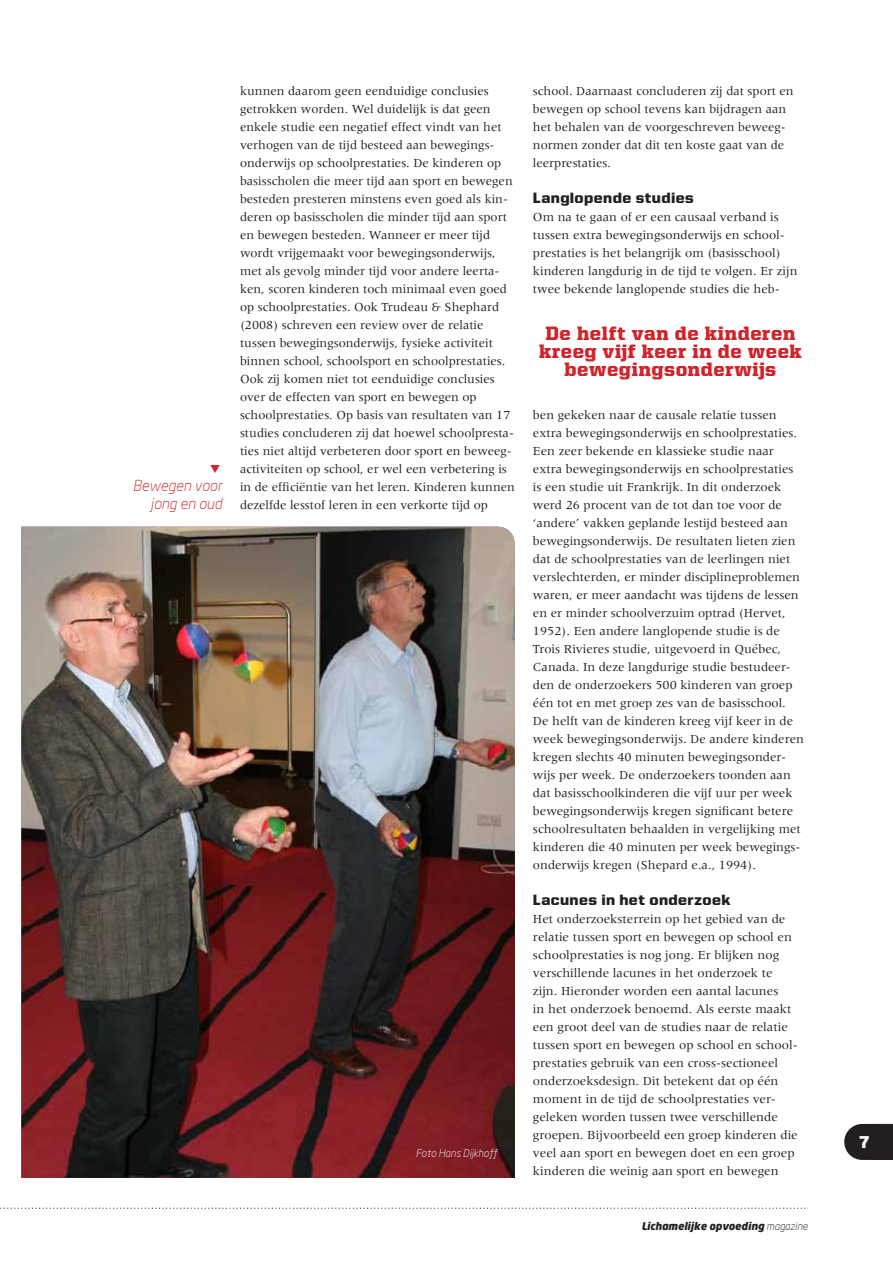
<style>
.page{position:relative;width:893px;height:1263px;background:#fff}
.page>*{position:absolute;margin:0;border:0;box-sizing:border-box;transform-origin:0 0}
.t1{font:900 19.5px/18px "United Serif Reg";letter-spacing:.03em;color:#d1232a;text-align:center}
.t2{font:900 17.25px "United Sans Reg";color:#fff}
.t3{font:900 15px "United Sans Reg";letter-spacing:.025em;color:#231f20}
.t4{font:italic 300 15px/18px "Neo Sans";color:#d1232a;text-align:right}
.t5{font:12.75px/18px "Meridien LT Std";color:#231f20}
.t6{font:italic 900 10.5px "Neo Sans";color:#231f20}
.t7{font:italic 300 10.5px "Neo Sans";color:#fff}
.s1{font-weight:300}
</style>
<div class="page">
<img style="left:21px;top:527px;width:494px;height:651px">
<svg style="left:844px;top:1124px;width:49px;height:36px"></svg>
<svg style="left:0;top:1207px;width:808px;height:2px"></svg>
<p class="t4" style="left:133px;top:476px;width:91px">Bewegen voor jong en oud</p>
<p class="t5" style="left:240px;top:81px;width:276px">kunnen daarom geen eenduidige conclusies getrokken worden. Wel duidelijk is dat geen enkele studie een negatief effect vindt van het verhogen van de tijd besteed aan bewegings&shy;onderwijs op schoolprestaties. De kinderen op basisscholen die meer tijd aan sport en bewegen besteden presteren minstens even goed als kin&shy;deren op basisscholen die minder tijd aan sport en bewegen besteden. Wanneer er meer tijd wordt vrijgemaakt voor bewegingsonderwijs, met als gevolg minder tijd voor andere leerta&shy;ken, scoren kinderen toch minimaal even goed op schoolprestaties. Ook Trudeau &amp; Shephard (2008) schreven een review over de relatie tussen bewegingsonderwijs, fysieke activiteit binnen school, schoolsport en schoolprestaties.<br>Ook zij komen niet tot eenduidige conclusies over de effecten van sport en bewegen op schoolprestaties. Op basis van resultaten van 17 studies concluderen zij dat hoewel schoolpresta&shy;ties niet altijd verbeteren door sport en beweeg&shy;activiteiten op school, er wel een verbetering is in de efficiëntie van het leren. Kinderen kunnen dezelfde lesstof leren in een verkorte tijd op</p>
<p class="t5" style="left:533px;top:81px;width:262px">school. Daarnaast concluderen zij dat sport en bewegen op school tevens kan bijdragen aan het behalen van de voorgeschreven beweeg&shy;normen zonder dat dit ten koste gaat van de leerprestaties.</p>
<p class="t3" style="left:533px;top:189px;width:162px">Langlopende studies</p>
<p class="t5" style="left:533px;top:207px;width:266px">Om na te gaan of er een causaal verband is tussen extra bewegingsonderwijs en school&shy;prestaties is het belangrijk om (basisschool) kinderen langdurig in de tijd te volgen. Er zijn twee bekende langlopende studies die heb-</p>
<h1 class="t1" style="left:539px;top:324px;width:264px">De helft van de kinderen kreeg vijf keer in de week bewegingsonderwijs</h1>
<p class="t5" style="left:533px;top:405px;width:272px">ben gekeken naar de causale relatie tussen extra bewegingsonderwijs en schoolprestaties.<br>Een zeer bekende en klassieke studie naar extra bewegingsonderwijs en schoolprestaties is een studie uit Frankrijk. In dit onderzoek werd 26 procent van de tot dan toe voor de ‘andere’ vakken geplande lestijd besteed aan bewegingsonderwijs. De resultaten lieten zien dat de schoolprestaties van de leerlingen niet verslechterden, er minder disciplineproblemen waren, er meer aandacht was tijdens de lessen en er minder schoolverzuim optrad (Hervet, 1952). Een andere langlopende studie is de Trois Rivieres studie, uitgevoerd in Québec, Canada. In deze langdurige studie bestudeer&shy;den de onderzoekers 500 kinderen van groep één tot en met groep zes van de basisschool.<br>De helft van de kinderen kreeg vijf keer in de week bewegingsonderwijs. De andere kinderen kregen slechts 40 minuten bewegingsonder&shy;wijs per week. De onderzoekers toonden aan dat basisschoolkinderen die vijf uur per week bewegingsonderwijs kregen significant betere schoolresultaten behaalden in vergelijking met kinderen die 40 minuten per week bewegings&shy;onderwijs kregen (Shepard e.a., 1994).</p>
<p class="t3" style="left:533px;top:891px;width:199px">Lacunes in het onderzoek</p>
<p class="t5" style="left:533px;top:909px;width:266px">Het onderzoeksterrein op het gebied van de relatie tussen sport en bewegen op school en schoolprestaties is nog jong. Er blijken nog verschillende lacunes in het onderzoek te zijn. Hieronder worden een aantal lacunes<br>in het onderzoek benoemd. Als eerste maakt een groot deel van de studies naar de relatie tussen sport en bewegen op school en school&shy;prestaties gebruik van een cross-sectioneel onderzoeksdesign. Dit betekent dat op één moment in de tijd de schoolprestaties ver&shy;geleken worden tussen twee verschillende groepen. Bijvoorbeeld een groep kinderen die veel aan sport en bewegen doet en een groep kinderen die weinig aan sport en bewegen</p>
<p class="t7" style="left:416px;top:1146px;width:83px">Foto Hans Dijkhoff</p>
<p class="t6" style="left:641px;top:1219px;width:168px">Lichamelijke opvoeding <span class="s1">magazine</span></p>
<h2 class="t2" style="left:859px;top:1133px;width:11px">7</h2>
</div>
